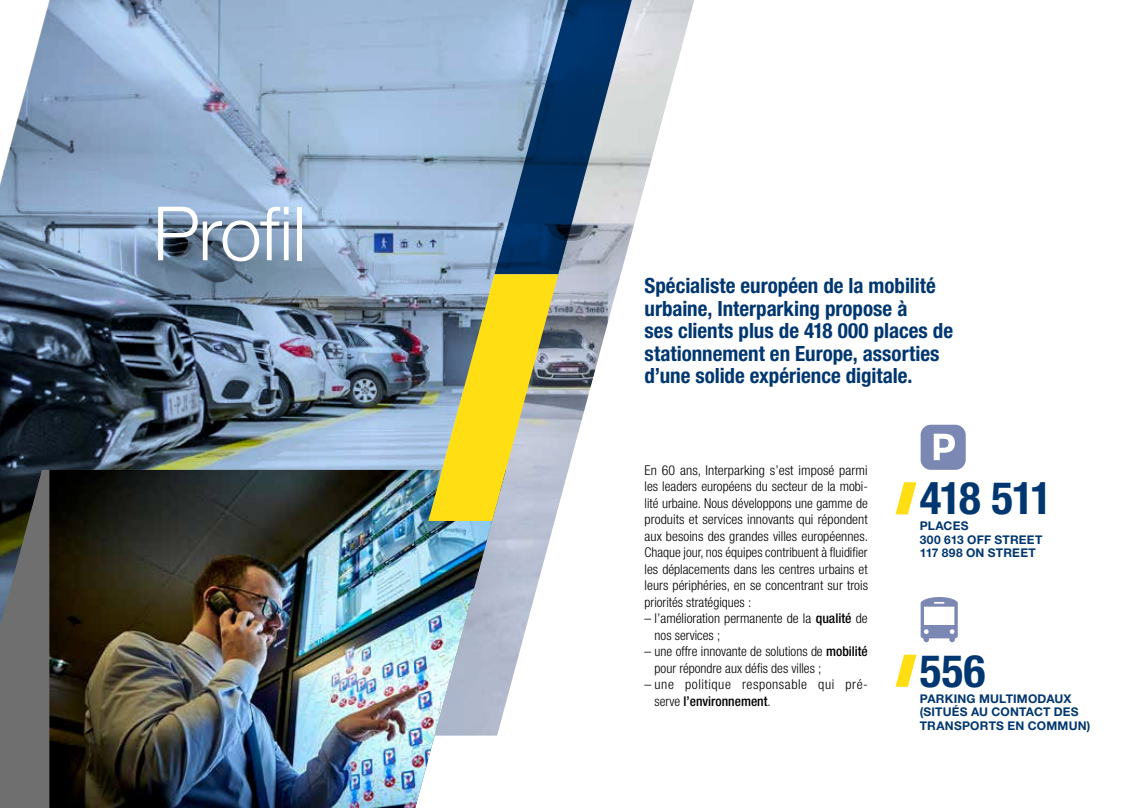
<style>
.page{position:relative;width:1127px;height:808px;background:#fff}
.page>*{position:absolute;margin:0;border:0;box-sizing:border-box;transform-origin:0 0}
.t1{font:300 75px "Helvetica Neue LT Std";color:#fff}
.t2{font:700 condensed 45px "Helvetica Neue LT Std";letter-spacing:-.025em;color:#003770}
.t3{font:700 condensed 21px/22.5px "Helvetica Neue LT Std";color:#003770}
.t4{font:300 condensed 13.5px/16.5px "Helvetica Neue LT Std";color:#000}
.t5{font:300 condensed 13.5px/16.5px "Helvetica Neue LT Std";letter-spacing:.04em;color:#000}
.t6{font:700 12px/13.5px "Helvetica Neue LT Std";letter-spacing:.02em;color:#003770}
.s1{font-weight:500}
</style>
<div class="page">
<img style="left:637px;top:0;width:57px;height:213px">
<svg style="left:573px;top:274px;width:48px;height:178px"></svg>
<svg style="left:573px;top:0;width:64px;height:274px;background:#7c91a8"></svg>
<svg style="left:0;top:0;width:573px;height:702px;background:#8097b0"></svg>
<svg style="left:0;top:470px;width:49px;height:338px;background:#616261"></svg>
<img style="left:49px;top:470px;width:457px;height:338px">
<svg style="left:428px;top:274px;width:130px;height:247px;background:#c7bf68"></svg>
<svg style="left:895px;top:482px;width:21px;height:32px"></svg>
<div style="left:920px;top:425px;width:46px;height:45px;background:#7a88b3;border-radius:10px"></div>
<svg style="left:934px;top:434px;width:21px;height:26px"></svg>
<svg style="left:895px;top:655px;width:21px;height:32px"></svg>
<svg style="left:920px;top:597px;width:38px;height:45px"></svg>
<h1 class="t1" style="left:153px;top:188px;width:155px">Profil</h1>
<h3 class="t3" style="left:644px;top:274px;width:310px">Spécialiste européen de la mobilité urbaine, Interparking propose à<br>ses clients plus de 418 000 places de stationnement en Europe, assorties d’une solide expérience digitale.</h3>
<p class="t4" style="left:644px;top:462px;width:225px;text-align:justify">En 60 ans, Interparking s’est imposé parmi les leaders européens du secteur de la mobi&shy;lité urbaine. Nous développons une gamme de produits et services innovants qui répondent aux besoins des grandes villes européennes.<br>Chaque jour, nos équipes contribuent à fluidifier les déplacements dans les centres urbains et leurs périphéries, en se concentrant sur trois priorités stratégiques :</p>
<p class="t4" style="left:654px;top:610px;width:215px;text-indent:-10px">– l’amélioration permanente de la <span class="s1">qualité</span> de nos services ;</p>
<p class="t4" style="left:654px;top:643px;width:215px;text-indent:-10px">– une offre innovante de solutions de <span class="s1">mobilité </span>pour répondre aux défis des villes ;</p>
<p class="t5" style="left:654px;top:676px;width:215px;text-indent:-10px">– une politique responsable qui pré&shy;serve <span class="s1">l’environnement</span>.</p>
<h2 class="t2" style="left:920px;top:471px;width:134px">418 511</h2>
<p class="t6" style="left:920px;top:519px;width:124px">PLACES<br>300 613 OFF STREET<br>117 898 ON STREET</p>
<h2 class="t2" style="left:920px;top:644px;width:67px">556</h2>
<p class="t6" style="left:920px;top:691px;width:172px">PARKING MULTIMODAUX (SITUÉS AU CONTACT DES<br>TRANSPORTS EN COMMUN)</p>
</div>
